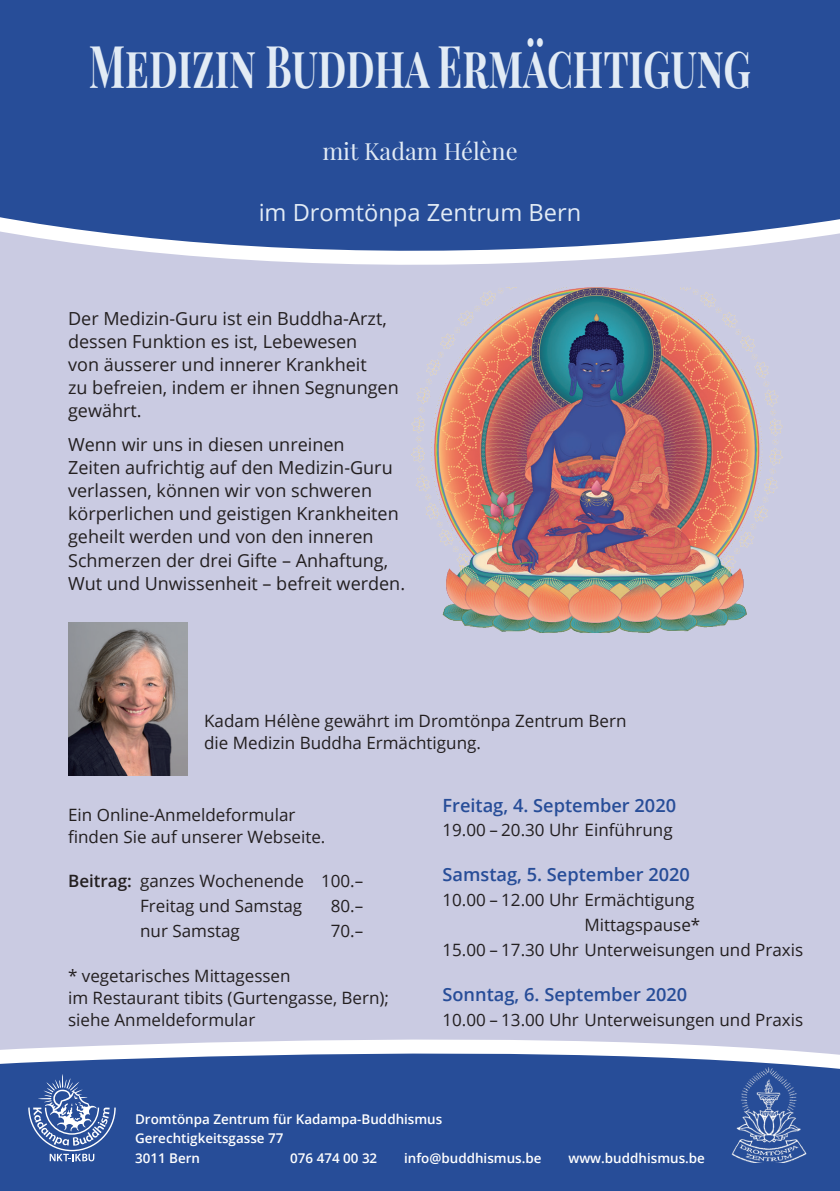
<style>
.page{position:relative;width:840px;height:1191px;background:#fff}
.page>*{position:absolute;margin:0;border:0;box-sizing:border-box;transform-origin:0 0}
.t1{font:700 58.8px "Playfair Display";color:#e2ebf5;scale:.67 1}
.t2{font:23.6px "Open Sans";color:#e2ebf5}
.t3{font:23.6px "Playfair Display";color:#e2ebf5}
.t4{font:600 18.2px "Open Sans";color:#274d98}
.t5{font:18px/23px "Open Sans";color:#231f20}
.t6{font:17px/22px "Open Sans";color:#231f20}
.t7{font:600 13.4px/19.4px "Open Sans";color:#fff}
.s1{font-weight:600}
</style>
<div class="page">
<div style="left:0;top:0;width:839px;height:1060px;background:#cacbe2"></div>
<svg style="left:0;top:0;width:839px;height:265px;background:#395ba0"></svg>
<svg style="left:0;top:1039px;width:839px;height:152px;background:#4263a5"></svg>
<svg style="left:28px;top:1074px;width:88px;height:87px;background:#516fac"></svg>
<img style="left:725px;top:1060px;width:86px;height:102px">
<img style="left:411px;top:288px;width:371px;height:344px">
<img style="left:68px;top:622px;width:119px;height:153px">
<h1 class="t1" style="left:89px;top:29px;width:989px">Medizin Buddha Ermächtigung</h1>
<h2 class="t3" style="left:322px;top:136px;width:197px">mit Kadam Hélène</h2>
<h2 class="t2" style="left:258px;top:196px;width:324px">im Dromtönpa Zentrum Bern</h2>
<p class="t5" style="left:68px;top:306px;width:332px">Der Medizin-Guru ist ein Buddha-Arzt, dessen Funktion es ist, Lebewesen<br>von äusserer und innerer Krankheit<br>zu befreien, indem er ihnen Segnungen gewährt.</p>
<p class="t5" style="left:68px;top:433px;width:338px">Wenn wir uns in diesen unreinen<br>Zeiten aufrichtig auf den Medizin-Guru verlassen, können wir von schweren körperlichen und geistigen Krankheiten geheilt werden und von den inneren Schmerzen der drei Gifte – Anhaftung, Wut und Unwissenheit – befreit werden.</p>
<p class="t6" style="left:204px;top:709px;width:423px">Kadam Hélène gewährt im Dromtönpa Zentrum Bern die Medizin Buddha Ermächtigung.</p>
<p class="t6" style="left:68px;top:803px;width:259px">Ein Online-Anmeldeformular finden Sie auf unserer Webseite.</p>
<p class="t6" style="left:140px;top:868px;width:224px;line-height:24.8px;text-indent:-72px"><span class="s1">Beitrag:</span> ganzes Wochenende 100.–<br>Freitag und Samstag</p>
<p class="t6" style="left:330px;top:894px;width:34px">80.–</p>
<p class="t6" style="left:140px;top:919px;width:101px">nur Samstag</p>
<p class="t6" style="left:330px;top:919px;width:34px">70.–</p>
<p class="t6" style="left:68px;top:964px;width:322px">* vegetarisches Mittagessen<br>im Restaurant tibits (Gurtengasse, Bern); siehe Anmeldeformular</p>
<p class="t4" style="left:442px;top:792px;width:235px">Freitag, 4. September 2020</p>
<p class="t6" style="left:442px;top:819px;width:231px">19.00 – 20.30 Uhr Einführung</p>
<p class="t4" style="left:442px;top:862px;width:249px">Samstag, 5. September 2020</p>
<p class="t6" style="left:442px;top:888px;width:253px">10.00 – 12.00 Uhr Ermächtigung</p>
<p class="t6" style="left:584px;top:913px;width:117px">Mittagspause*</p>
<p class="t6" style="left:442px;top:938px;width:362px">15.00 – 17.30 Uhr Unterweisungen und Praxis</p>
<p class="t4" style="left:442px;top:981px;width:246px">Sonntag, 6. September 2020</p>
<p class="t6" style="left:442px;top:1008px;width:362px">10.00 – 13.00 Uhr Unterweisungen und Praxis</p>
<p class="t7" style="left:135px;top:1109px;width:308px">Dromtönpa Zentrum für Kadampa-Buddhismus<br>Gerechtigkeitsgasse 77<br>3011 Bern</p>
<p class="t7" style="left:290px;top:1147px;width:88px">076 474 00 32</p>
<p class="t7" style="left:404px;top:1147px;width:139px">info@buddhismus.be</p>
<p class="t7" style="left:568px;top:1147px;width:138px">www.buddhismus.be</p>
</div>
